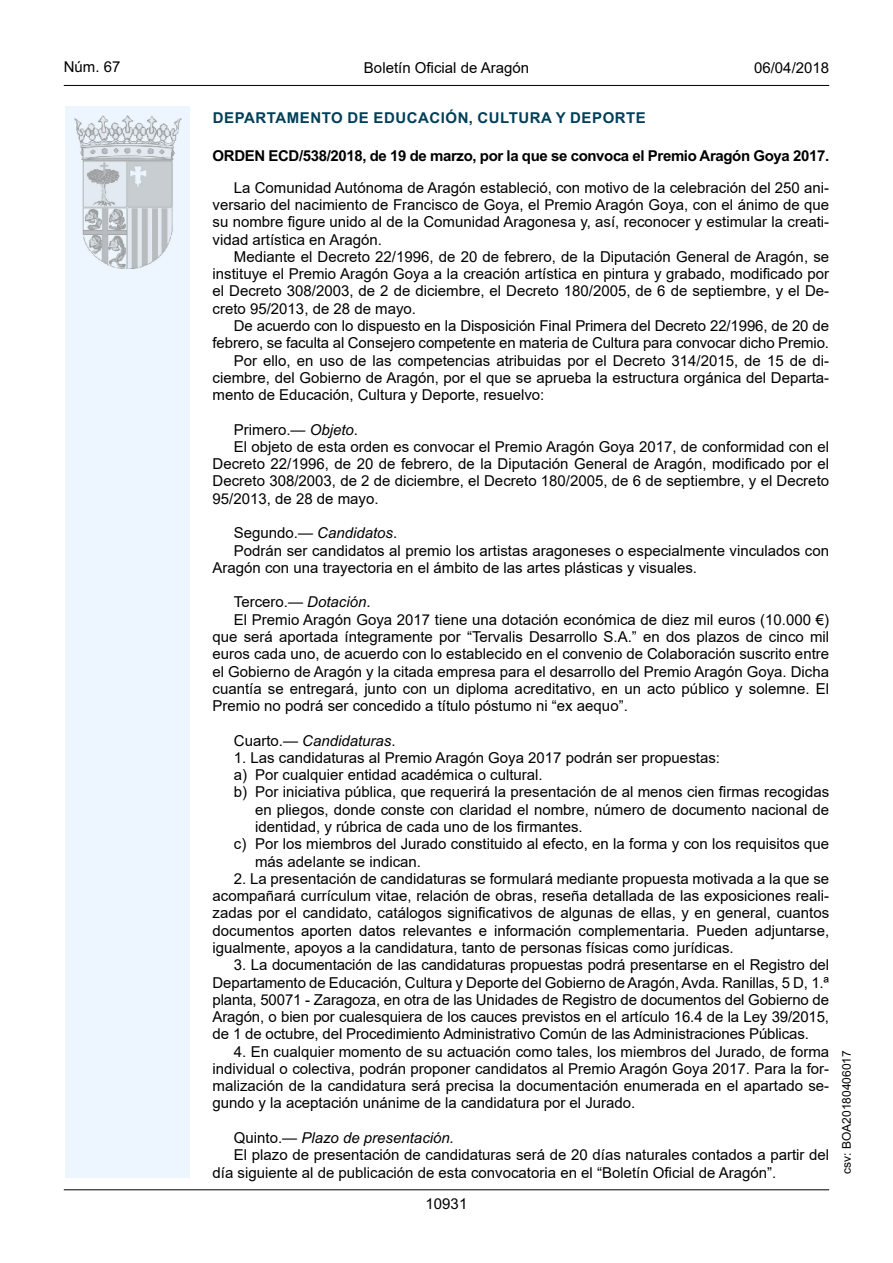
<style>
.page{position:relative;width:893px;height:1263px;background:#fff}
.page>*{position:absolute;margin:0;border:0;box-sizing:border-box;transform-origin:0 0}
.inicio_de_parrafo{font:15px/17.2px "Arial";color:#000;text-align:justify}
.Sangrado_01{font:15px/17.2px "Arial";color:#000;text-align:justify}
.Titulo_text{font:700 15px "Arial";letter-spacing:-.025em;color:#000}
.inicio_de_parrafo-2{font:italic 15px "Arial";color:#000}
.emisor_text{font:700 15px "Arial";letter-spacing:.035em;color:#003f58}
.estilo_head-c{font:15px "Arial";color:#000}
.estilo_head-d{font:15px "Arial MT2";color:#000}
.estilo_head-i{font:15px "Arial MT2";color:#000}
.numero_pagina{font:15px "Arial MT2";color:#000}
.estilo_head-i-2{font:12px "Arial MT2";color:#000}
.s1{font-style:italic}
.s2{font-family:"Arial MT2"}
.s3{font-style:normal}
.s4{font-family:"Arial MT2";font-style:normal}
</style>
<div class="page">
<div style="left:65px;top:106px;width:125px;height:1072px;background:#edf6fe"></div>
<img style="left:75px;top:115px;width:106px;height:153px">
<hr style="left:64px;top:85px;width:765px;height:1px;background:#000">
<hr style="left:64px;top:1189px;width:765px;height:1px;background:#000">
<p class="estilo_head-i" style="left:64px;top:57px;width:58px">Núm. 67</p>
<p class="estilo_head-c" style="left:364px;top:57px;width:167px">Boletín Oficial de Aragón</p>
<p class="estilo_head-d" style="left:754px;top:57px;width:77px">06/04/2018</p>
<p class="emisor_text" style="left:213px;top:107px;width:435px">DEPARTAMENTO DE EDUCACIÓN, CULTURA Y DEPORTE</p>
<p class="Titulo_text" style="left:213px;top:145px;width:618px">ORDEN ECD/538/2018, de 19 de marzo, por la que se convoca el Premio Aragón Goya 2017.</p>
<p class="inicio_de_parrafo" style="left:213px;top:179px;width:618px;text-indent:21px">La Comunidad Autónoma de Aragón estableció, con motivo de la celebración del 250 ani&shy;versario del nacimiento de Francisco de Goya, el Premio Aragón Goya, con el ánimo de que su nombre figure unido al de la Comunidad Aragonesa y, así, reconocer y estimular la creati&shy;vidad artística en Aragón.</p>
<p class="inicio_de_parrafo" style="left:213px;top:248px;width:618px;text-indent:21px">Mediante el Decreto 22/1996, de 20 de febrero, de la Diputación General de Aragón, se instituye el Premio Aragón Goya a la creación artística en pintura y grabado, modificado por el Decreto 308/2003, de 2 de diciembre, el Decreto 180/2005, de 6 de septiembre, y el De&shy;creto 95/2013, de 28 de mayo.</p>
<p class="inicio_de_parrafo" style="left:213px;top:317px;width:618px;text-align:right">De acuerdo con lo dispuesto en la Disposición Final Primera del Decreto 22/1996, de 20 de febrero, se faculta al Consejero competente en materia de Cultura para convocar dicho Premio.</p>
<p class="inicio_de_parrafo" style="left:213px;top:351px;width:618px;text-indent:21px">Por ello, en uso de las competencias atribuidas por el Decreto 314/2015, de 15 de di&shy;ciembre, del Gobierno de Aragón, por el que se aprueba la estructura orgánica del Departa&shy;mento de Educación, Cultura y Deporte, resuelvo:</p>
<p class="inicio_de_parrafo" style="left:234px;top:421px;width:126px">Primero.— <span class="s1">Objeto</span><span class="s2">.</span></p>
<p class="inicio_de_parrafo" style="left:213px;top:438px;width:618px;text-indent:21px">El objeto de esta orden es convocar el Premio Aragón Goya 2017, de conformidad con el Decreto 22/1996, de 20 de febrero, de la Diputación General de Aragón, modificado por el Decreto 308/2003, de 2 de diciembre, el Decreto 180/2005, de 6 de septiembre, y el Decreto 95/2013, de 28 de mayo.</p>
<p class="inicio_de_parrafo-2" style="left:234px;top:523px;width:165px"><span class="s3">Segundo.—</span> Candidatos<span class="s4">.</span></p>
<p class="inicio_de_parrafo" style="left:213px;top:542px;width:618px;text-indent:21px">Podrán ser candidatos al premio los artistas aragoneses o especialmente vinculados con<br>Aragón con una trayectoria en el ámbito de las artes plásticas y visuales.</p>
<p class="inicio_de_parrafo" style="left:234px;top:593px;width:138px">Tercero.— <span class="s1">Dotación</span><span class="s2">.</span></p>
<p class="inicio_de_parrafo" style="left:213px;top:611px;width:618px;text-indent:21px">El Premio Aragón Goya 2017 tiene una dotación económica de diez mil euros (10.000 €) que será aportada íntegramente por “Tervalis Desarrollo S.A.” en dos plazos de cinco mil euros cada uno, de acuerdo con lo establecido en el convenio de Colaboración suscrito entre el Gobierno de Aragón y la citada empresa para el desarrollo del Premio Aragón Goya. Dicha cuantía se entregará, junto con un diploma acreditativo, en un acto público y solemne. El Premio no podrá ser concedido a título póstumo ni “ex aequo”.</p>
<p class="inicio_de_parrafo-2" style="left:234px;top:731px;width:163px"><span class="s3">Cuarto.—</span> Candidaturas<span class="s4">.</span></p>
<p class="inicio_de_parrafo" style="left:234px;top:749px;width:488px">1. Las candidaturas al Premio Aragón Goya 2017 podrán ser propuestas:</p>
<p class="Sangrado_01" style="left:234px;top:766px;width:310px">a) Por cualquier entidad académica o cultural.</p>
<p class="Sangrado_01" style="left:255px;top:783px;width:576px;text-indent:-21px">b) Por iniciativa pública, que requerirá la presentación de al menos cien firmas recogidas en pliegos, donde conste con claridad el nombre, número de documento nacional de identidad, y rúbrica de cada uno de los firmantes.</p>
<p class="Sangrado_01" style="left:255px;top:835px;width:575px;text-indent:-21px">c) Por los miembros del Jurado constituido al efecto, en la forma y con los requisitos que más adelante se indican.</p>
<p class="inicio_de_parrafo" style="left:213px;top:870px;width:618px;text-indent:21px">2. La presentación de candidaturas se formulará mediante propuesta motivada a la que se acompañará currículum vitae, relación de obras, reseña detallada de las exposiciones reali&shy;zadas por el candidato, catálogos significativos de algunas de ellas, y en general, cuantos documentos aporten datos relevantes e información complementaria. Pueden adjuntarse, igualmente, apoyos a la candidatura, tanto de personas físicas como jurídicas.</p>
<p class="inicio_de_parrafo" style="left:213px;top:956px;width:618px;text-indent:21px">3. La documentación de las candidaturas propuestas podrá presentarse en el Registro del Departamento de Educación, Cultura y Deporte del Gobierno de Aragón, Avda. Ranillas, 5 D, 1.ª planta, 50071 - Zaragoza, en otra de las Unidades de Registro de documentos del Gobierno de Aragón, o bien por cualesquiera de los cauces previstos en el artículo 16.4 de la Ley 39/2015, de 1 de octubre, del Procedimiento Administrativo Común de las Administraciones Públicas.</p>
<p class="inicio_de_parrafo" style="left:213px;top:1043px;width:618px;text-indent:21px">4. En cualquier momento de su actuación como tales, los miembros del Jurado, de forma individual o colectiva, podrán proponer candidatos al Premio Aragón Goya 2017. Para la for&shy;malización de la candidatura será precisa la documentación enumerada en el apartado se&shy;gundo y la aceptación unánime de la candidatura por el Jurado.</p>
<p class="inicio_de_parrafo-2" style="left:234px;top:1128px;width:222px"><span class="s3">Quinto.—</span> Plazo de presentación.</p>
<p class="inicio_de_parrafo" style="left:213px;top:1146px;width:618px;text-indent:21px">El plazo de presentación de candidaturas será de 20 días naturales contados a partir del día siguiente al de publicación de esta convocatoria en el “Boletín Oficial de Aragón”.</p>
<p class="numero_pagina" style="left:426px;top:1193px;width:43px">10931</p>
<p class="estilo_head-i-2" style="left:838px;top:1174px;width:125px;rotate:-90deg">csv: BOA20180406017</p>
</div>
